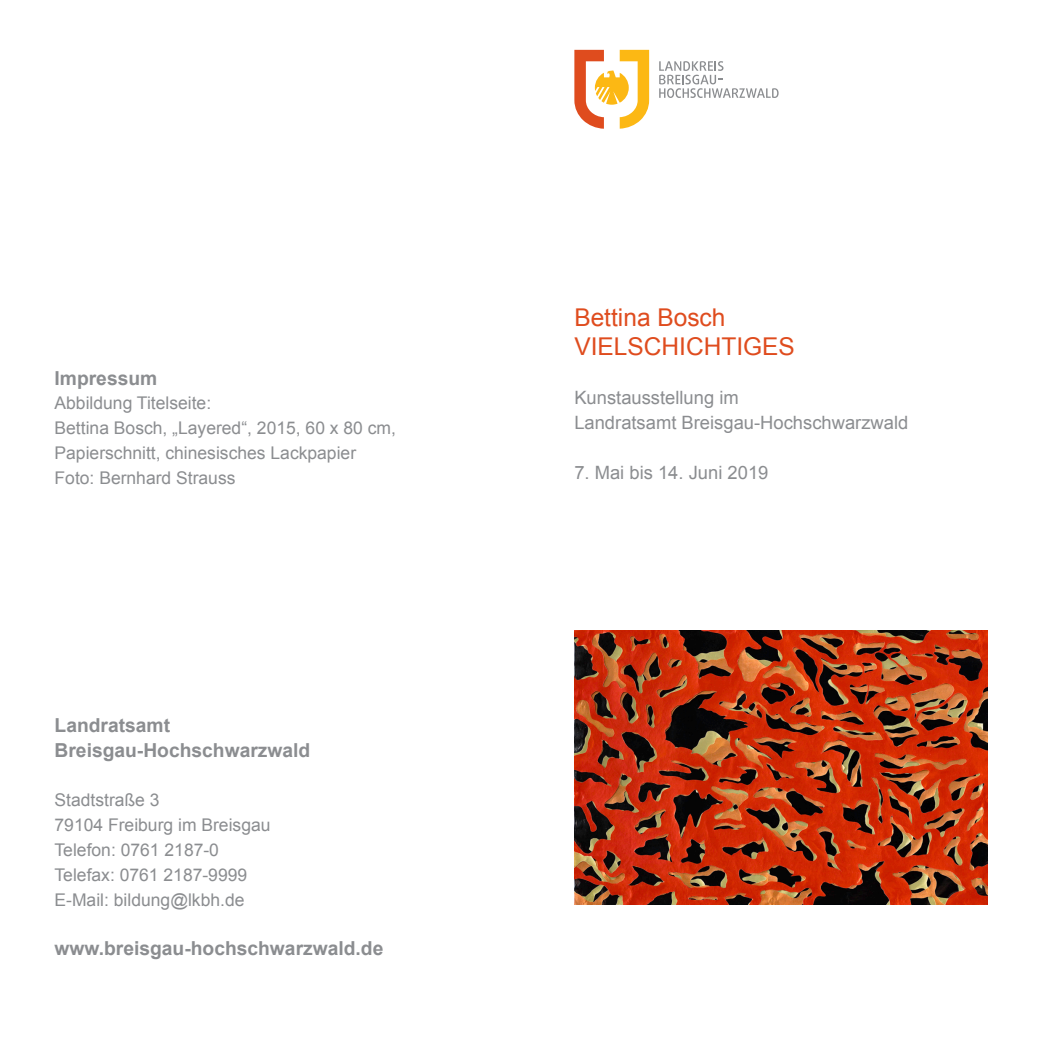
<style>
.page{position:relative;width:1042px;height:1042px;background:#fff}
.page>*{position:absolute;margin:0;border:0;box-sizing:border-box;transform-origin:0 0}
.t1{font:24.5px/28.5px "Arial";color:#df4c1e}
.t2{font:700 19.25px/24.8px "Arial";color:#8b8d90}
.t3{font:18.38px/24.8px "Arial";color:#8b8d90}
.t4{font:17.5px/24.8px "Arial";color:#8b8d90}
</style>
<div class="page">
<img style="left:574px;top:631px;width:413px;height:273px">
<svg style="left:659px;top:61px;width:119px;height:37px"></svg>
<svg style="left:574px;top:50px;width:75px;height:79px"></svg>
<p class="t2" style="left:55px;top:366px;width:104px">Impressum</p>
<p class="t4" style="left:55px;top:391px;width:343px">Abbildung Titelseite:<br>Bettina Bosch, „Layered“, 2015, 60 x 80 cm, Papierschnitt, chinesisches Lackpapier Foto: Bernhard Strauss</p>
<p class="t2" style="left:55px;top:713px;width:257px">Landratsamt<br>Breisgau-Hochschwarzwald</p>
<p class="t4" style="left:55px;top:788px;width:217px">Stadtstraße 3<br>79104 Freiburg im Breisgau<br>Telefon: 0761 2187-0<br>Telefax: 0761 2187-9999<br>E-Mail: bildung@lkbh.de</p>
<p class="t2" style="left:55px;top:936px;width:330px">www.breisgau-hochschwarzwald.de</p>
<h1 class="t1" style="left:574px;top:304px;width:222px">Bettina Bosch<br>VIELSCHICHTIGES</h1>
<p class="t3" style="left:574px;top:386px;width:335px">Kunstausstellung im<br>Landratsamt Breisgau-Hochschwarzwald</p>
<p class="t3" style="left:574px;top:460px;width:196px">7. Mai bis 14. Juni 2019</p>
</div>
